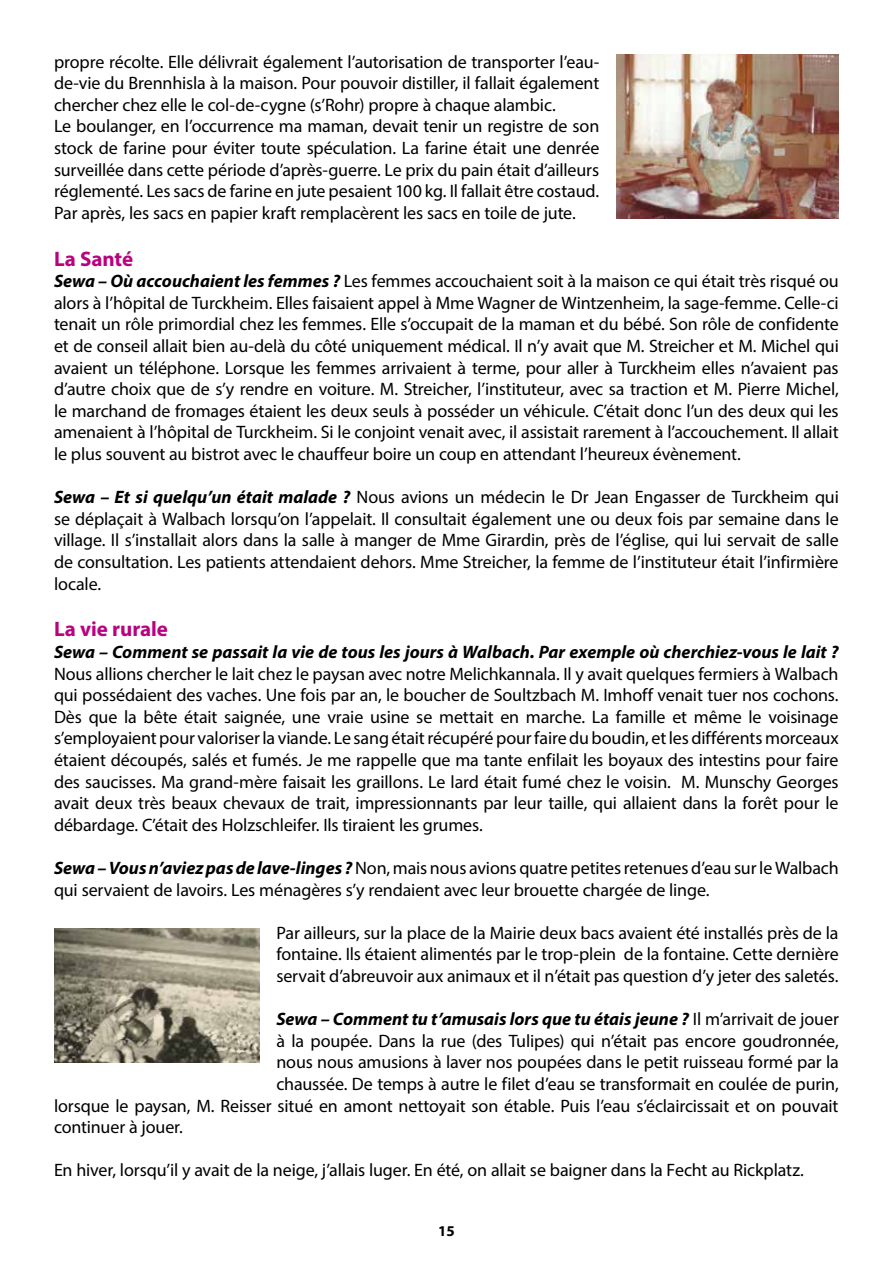
<style>
.page{position:relative;width:893px;height:1263px;background:#fff}
.page>*{position:absolute;margin:0;border:0;box-sizing:border-box;transform-origin:0 0}
.t1{font:700 21px "Myriad Pro";letter-spacing:-.005em;color:#b9027f}
.t2{font:18px/21.6px "Myriad Pro";letter-spacing:-.01em;color:#000;text-align:justify}
.t3{font:italic 700 18px "Myriad Pro";color:#000}
.t4{font:700 15px "Myriad Pro";color:#000}
.s1{font-weight:700;font-style:italic}
.s2{font-weight:400;font-style:normal}
</style>
<div class="page">
<img style="left:54px;top:928px;width:205px;height:134px">
<img style="left:617px;top:54px;width:222px;height:164px">
<p class="t2" style="left:54px;top:50px;width:547px;text-align:left">propre récolte. Elle délivrait également l’autorisation de transporter l’eau&shy;de-vie du Brennhisla à la maison. Pour pouvoir distiller, il fallait également chercher chez elle le col-de-cygne (s’Rohr) propre à chaque alambic.<br>Le boulanger, en l’occurrence ma maman, devait tenir un registre de son stock de farine pour éviter toute spéculation. La farine était une denrée surveillée dans cette période d’après-guerre. Le prix du pain était d’ailleurs réglementé. Les sacs de farine en jute pesaient 100 kg. Il fallait être costaud.<br>Par après, les sacs en papier kraft remplacèrent les sacs en toile de jute.</p>
<p class="t1" style="left:54px;top:245px;width:81px">La Santé</p>
<p class="t2" style="left:54px;top:270px;width:786px"><span class="s1">Sewa – Où accouchaient les femmes ?</span> Les femmes accouchaient soit à la maison ce qui était très risqué ou alors à l’hôpital de Turckheim. Elles faisaient appel à Mme Wagner de Wintzenheim, la sage-femme. Celle-ci tenait un rôle primordial chez les femmes. Elle s’occupait de la maman et du bébé. Son rôle de confidente et de conseil allait bien au-delà du côté uniquement médical. Il n’y avait que M. Streicher et M. Michel qui avaient un téléphone. Lorsque les femmes arrivaient à terme, pour aller à Turckheim elles n’avaient pas d’autre choix que de s’y rendre en voiture. M. Streicher, l’instituteur, avec sa traction et M. Pierre Michel, le marchand de fromages étaient les deux seuls à posséder un véhicule. C’était donc l’un des deux qui les amenaient à l’hôpital de Turckheim. Si le conjoint venait avec, il assistait rarement à l’accouchement. Il allait le plus souvent au bistrot avec le chauffeur boire un coup en attendant l’heureux évènement.</p>
<p class="t2" style="left:54px;top:486px;width:786px"><span class="s1">Sewa – Et si quelqu’un était malade ?</span> Nous avions un médecin le Dr Jean Engasser de Turckheim qui se déplaçait à Walbach lorsqu’on l’appelait. Il consultait également une ou deux fois par semaine dans le village. Il s’installait alors dans la salle à manger de Mme Girardin, près de l’église, qui lui servait de salle de consultation. Les patients attendaient dehors. Mme Streicher, la femme de l’instituteur était l’infirmière locale.</p>
<p class="t1" style="left:54px;top:616px;width:115px">La vie rurale</p>
<p class="t3" style="left:54px;top:640px;width:786px">Sewa – Comment se passait la vie de tous les jours à Walbach. Par exemple où cherchiez-vous le lait ?</p>
<p class="t2" style="left:54px;top:662px;width:786px">Nous allions chercher le lait chez le paysan avec notre Melichkannala. Il y avait quelques fermiers à Walbach qui possédaient des vaches. Une fois par an, le boucher de Soultzbach M. Imhoff venait tuer nos cochons.<br>Dès que la bête était saignée, une vraie usine se mettait en marche. La famille et même le voisinage s’employaient pour valoriser la viande. Le sang était récupéré pour faire du boudin, et les différents morceaux étaient découpés, salés et fumés. Je me rappelle que ma tante enfilait les boyaux des intestins pour faire des saucisses. Ma grand-mère faisait les graillons. Le lard était fumé chez le voisin. M. Munschy Georges avait deux très beaux chevaux de trait, impressionnants par leur taille, qui allaient dans la forêt pour le débardage. C’était des Holzschleifer. Ils tiraient les grumes.</p>
<p class="t2" style="left:54px;top:857px;width:786px"><span class="s1">Sewa – Vous n’aviez pas de lave-linges ?</span> Non, mais nous avions quatre petites retenues d’eau sur le Walbach qui servaient de lavoirs. Les ménagères s’y rendaient avec leur brouette chargée de linge.</p>
<p class="t2" style="left:276px;top:922px;width:564px">Par ailleurs, sur la place de la Mairie deux bacs avaient été installés près de la fontaine. Ils étaient alimentés par le trop-plein de la fontaine. Cette dernière servait d’abreuvoir aux animaux et il n’était pas question d’y jeter des saletés.</p>
<p class="t3" style="left:276px;top:1007px;width:564px">Sewa – Comment tu t’amusais lors que tu étais jeune ? <span class="s2">Il m’arrivait de jouer</span></p>
<p class="t2" style="left:276px;top:1030px;width:564px">à la poupée. Dans la rue (des Tulipes) qui n’était pas encore goudronnée,</p>
<p class="t2" style="left:276px;top:1051px;width:564px">nous nous amusions à laver nos poupées dans le petit ruisseau formé par la</p>
<p class="t2" style="left:276px;top:1073px;width:564px">chaussée. De temps à autre le filet d’eau se transformait en coulée de purin,</p>
<p class="t2" style="left:54px;top:1094px;width:786px">lorsque le paysan, M. Reisser situé en amont nettoyait son étable. Puis l’eau s’éclaircissait et on pouvait</p>
<p class="t2" style="left:54px;top:1116px;width:130px">continuer à jouer.</p>
<p class="t2" style="left:54px;top:1159px;width:751px">En hiver, lorsqu’il y avait de la neige, j’allais luger. En été, on allait se baigner dans la Fecht au Rickplatz.</p>
<p class="t4" style="left:438px;top:1221px;width:18px">15</p>
</div>
